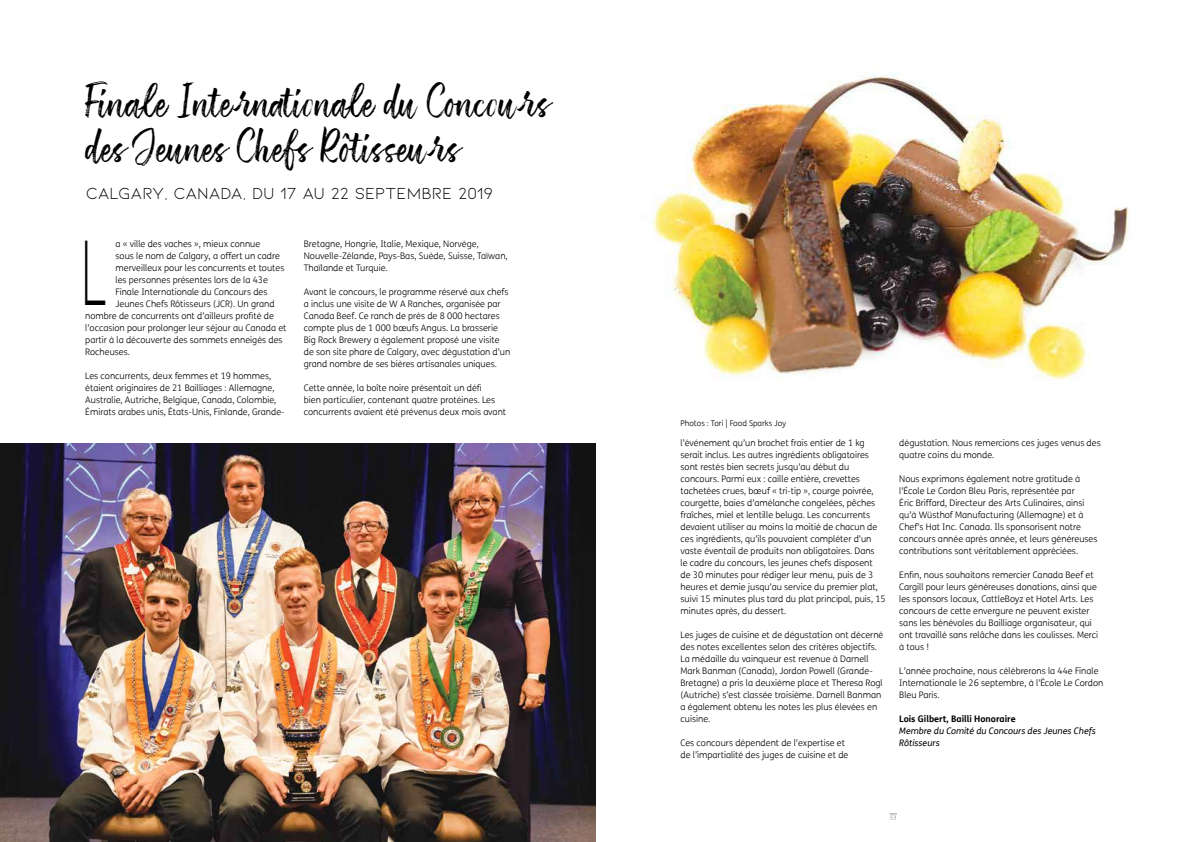
<style>
.page{position:relative;width:1191px;height:842px;background:#fff}
.page>*{position:absolute;margin:0;border:0;box-sizing:border-box;transform-origin:0 0}
.t1{font:99px "Kiona";color:#000;scale:.49 1}
.t2{font:41px/45px "ATS Script";color:#000}
.t3{font:17px "Kiona";color:#000}
.t4{font:300 9px/12px "FS Me";color:#000}
.t5{font:italic 9px/12px "FS Me";color:#000}
.t6{font:700 9px "FS Me";color:#000}
.t7{font:300 8px "FS Me";color:#000}
.t8{font:7px "Minion Pro";color:#939597}
</style>
<div class="page">
<img style="left:595px;top:75px;width:534px;height:767px">
<img style="left:0;top:443px;width:595px;height:399px">
<h2 class="t2" style="left:85px;top:80px;width:467px">Finale Internationale du Concours des Jeunes Chefs Rôtisseurs</h2>
<h3 class="t3" style="left:86px;top:184px;width:408px">CALGARY, CANADA, DU 17 AU 22 SEPTEMBRE 2019</h3>
<p class="t4" style="left:116px;top:237px;width:146px">a « ville des vaches », mieux connue</p>
<p class="t4" style="left:116px;top:249px;width:166px">sous le nom de Calgary, a offert un cadre</p>
<p class="t4" style="left:116px;top:261px;width:170px">merveilleux pour les concurrents et toutes</p>
<p class="t4" style="left:116px;top:273px;width:154px">les personnes présentes lors de la 43e</p>
<p class="t4" style="left:116px;top:285px;width:153px">Finale Internationale du Concours des</p>
<p class="t4" style="left:116px;top:297px;width:160px">Jeunes Chefs Rôtisseurs (JCR). Un grand</p>
<p class="t4" style="left:85px;top:309px;width:190px">nombre de concurrents ont d’ailleurs profité de</p>
<p class="t4" style="left:85px;top:321px;width:203px">l’occasion pour prolonger leur séjour au Canada et</p>
<p class="t4" style="left:85px;top:333px;width:199px">partir à la découverte des sommets enneigés des</p>
<p class="t4" style="left:85px;top:345px;width:46px">Rocheuses.</p>
<p class="t4" style="left:85px;top:369px;width:201px">Les concurrents, deux femmes et 19 hommes, étaient originaires de 21 Bailliages : Allemagne, Australie, Autriche, Belgique, Canada, Colombie, Émirats arabes unis, États-Unis, Finlande, Grande-</p>
<h1 class="t1" style="left:81px;top:216px;width:60px">L</h1>
<p class="t4" style="left:304px;top:237px;width:205px">Bretagne, Hongrie, Italie, Mexique, Norvège,<br>Nouvelle-Zélande, Pays-Bas, Suède, Suisse, Taïwan,<br>Thaïlande et Turquie.</p>
<p class="t4" style="left:304px;top:285px;width:208px">Avant le concours, le programme réservé aux chefs a inclus une visite de W A Ranches, organisée par Canada Beef. Ce ranch de près de 8 000 hectares compte plus de 1 000 bœufs Angus. La brasserie Big Rock Brewery a également proposé une visite de son site phare de Calgary, avec dégustation d’un grand nombre de ses bières artisanales uniques.</p>
<p class="t4" style="left:304px;top:381px;width:204px">Cette année, la boîte noire présentait un défi<br>bien particulier, contenant quatre protéines. Les concurrents avaient été prévenus deux mois avant</p>
<p class="t7" style="left:680px;top:418px;width:107px">Photos : Tori | Food Sparks Joy</p>
<p class="t4" style="left:680px;top:436px;width:207px">l’événement qu’un brochet frais entier de 1 kg serait inclus. Les autres ingrédients obligatoires sont restés bien secrets jusqu’au début du concours. Parmi eux : caille entière, crevettes tachetées crues, bœuf « tri-tip », courge poivrée, courgette, baies d’amélanche congelées, pêches fraîches, miel et lentille beluga. Les concurrents devaient utiliser au moins la moitié de chacun de ces ingrédients, qu’ils pouvaient compléter d’un vaste éventail de produits non obligatoires. Dans<br>le cadre du concours, les jeunes chefs disposent<br>de 30 minutes pour rédiger leur menu, puis de 3 heures et demie jusqu’au service du premier plat, suivi 15 minutes plus tard du plat principal, puis, 15 minutes après, du dessert.</p>
<p class="t4" style="left:680px;top:628px;width:204px">Les juges de cuisine et de dégustation ont décerné des notes excellentes selon des critères objectifs.<br>La médaille du vainqueur est revenue à Darnell Mark Banman (Canada), Jordon Powell (Grande-Bretagne) a pris la deuxième place et Theresa Rogl (Autriche) s’est classée troisième. Darnell Banman a également obtenu les notes les plus élevées en cuisine.</p>
<p class="t4" style="left:680px;top:736px;width:169px">Ces concours dépendent de l’expertise et de l’impartialité des juges de cuisine et de</p>
<p class="t4" style="left:899px;top:436px;width:203px">dégustation. Nous remercions ces juges venus des quatre coins du monde.</p>
<p class="t4" style="left:899px;top:472px;width:200px">Nous exprimons également notre gratitude à l’École Le Cordon Bleu Paris, représentée par<br>Éric Briffard, Directeur des Arts Culinaires, ainsi qu’à Wüsthof Manufacturing (Allemagne) et à Chef’s Hat Inc. Canada. Ils sponsorisent notre concours année après année, et leurs généreuses contributions sont véritablement appréciées.</p>
<p class="t4" style="left:899px;top:568px;width:200px">Enfin, nous souhaitons remercier Canada Beef et Cargill pour leurs généreuses donations, ainsi que les sponsors locaux, CattleBoyz et Hotel Arts. Les concours de cette envergure ne peuvent exister sans les bénévoles du Bailliage organisateur, qui ont travaillé sans relâche dans les coulisses. Merci à tous !</p>
<p class="t4" style="left:899px;top:664px;width:206px">L’année prochaine, nous célébrerons la 44e Finale<br>Internationale le 26 septembre, à l’École Le Cordon<br>Bleu Paris.</p>
<p class="t6" style="left:899px;top:712px;width:118px">Lois Gilbert, Bailli Honoraire</p>
<p class="t5" style="left:899px;top:724px;width:198px">Membre du Comité du Concours des Jeunes Chefs<br>Rôtisseurs</p>
<p class="t8" style="left:890px;top:813px;width:8px">53</p>
</div>
